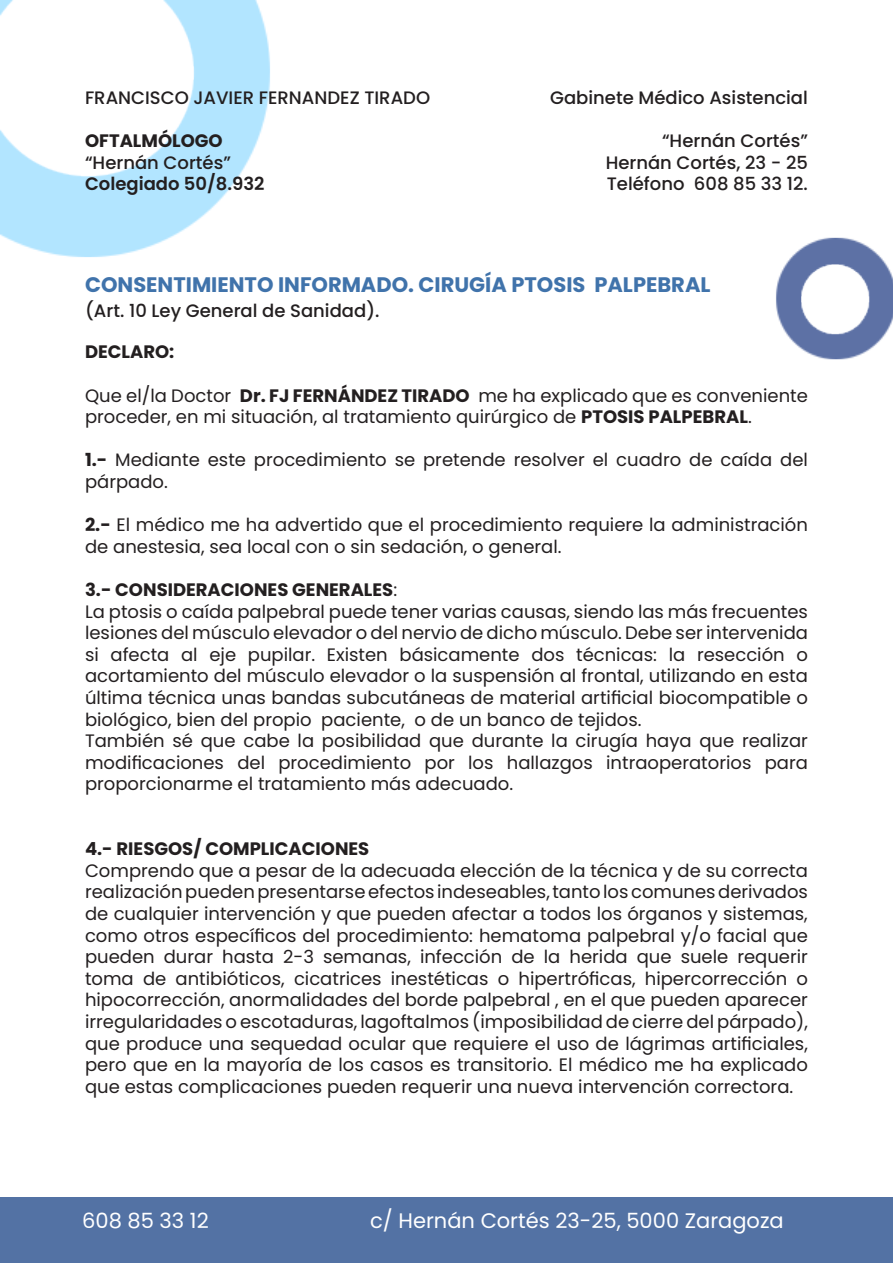
<style>
.page{position:relative;width:893px;height:1263px;background:#fff}
.page>*{position:absolute;margin:0;border:0;box-sizing:border-box;transform-origin:0 0}
.t1{font:700 21px "Poppins";color:#4073ab}
.t2{font:21px "Poppins";color:#fff}
.t3{font:18px/21.6px "Poppins";color:#231f20}
.t4{font:500 18px/21.6px "Poppins";color:#231f20}
.t5{font:700 18px "Poppins";color:#231f20}
.t6{font:600 18px "Poppins";color:#231f20}
.s1{font-weight:700}
.s2{font-weight:400}
</style>
<div class="page">
<img style="left:0;top:0;width:893px;height:360px">
<div style="left:0;top:1197px;width:893px;height:66px;background:#5372a4"></div>
<p class="t4" style="left:85px;top:87px;width:347px">FRANCISCO JAVIER FERNANDEZ TIRADO</p>
<p class="t4" style="left:85px;top:130px;width:147px"><span class="s1">OFTALMÓLOGO </span>“Hernán Cortés”</p>
<p class="t6" style="left:85px;top:174px;width:181px">Colegiado 50/8.932</p>
<p class="t4" style="left:550px;top:87px;width:259px">Gabinete Médico Asistencial</p>
<p class="t4" style="left:662px;top:130px;width:147px">“Hernán Cortés”</p>
<p class="t4" style="left:606px;top:152px;width:204px">Hernán Cortés, 23 - 25</p>
<p class="t4" style="left:607px;top:173px;width:203px">Teléfono 608 85 33 12.</p>
<p class="t1" style="left:85px;top:273px;width:627px">CONSENTIMIENTO INFORMADO. CIRUGÍA PTOSIS PALPEBRAL</p>
<p class="t4" style="left:85px;top:300px;width:296px">(Art. 10 Ley General de Sanidad).</p>
<p class="t5" style="left:85px;top:342px;width:91px">DECLARO:</p>
<p class="t3" style="left:85px;top:385px;width:724px">Que el/la Doctor <span class="s1">Dr. FJ FERNÁNDEZ TIRADO</span> me ha explicado que es conveniente proceder, en mi situación, al tratamiento quirúrgico de <span class="s1">PTOSIS PALPEBRAL</span>.</p>
<p class="t3" style="left:85px;top:449px;width:724px"><span class="s1">1.-</span> Mediante este procedimiento se pretende resolver el cuadro de caída del párpado.</p>
<p class="t3" style="left:85px;top:514px;width:724px"><span class="s1">2.-</span> El médico me ha advertido que el procedimiento requiere la administración de anestesia, sea local con o sin sedación, o general.</p>
<p class="t5" style="left:85px;top:579px;width:314px">3.- CONSIDERACIONES GENERALES<span class="s2">:</span></p>
<p class="t3" style="left:85px;top:601px;width:724px;text-align:justify">La ptosis o caída palpebral puede tener varias causas, siendo las más frecuentes lesiones del músculo elevador o del nervio de dicho músculo. Debe ser intervenida si afecta al eje pupilar. Existen básicamente dos técnicas: la resección o acortamiento del músculo elevador o la suspensión al frontal, utilizando en esta última técnica unas bandas subcutáneas de material artificial biocompatible o biológico, bien del propio paciente, o de un banco de tejidos.</p>
<p class="t3" style="left:85px;top:730px;width:724px;text-align:justify">También sé que cabe la posibilidad que durante la cirugía haya que realizar modificaciones del procedimiento por los hallazgos intraoperatorios para proporcionarme el tratamiento más adecuado.</p>
<p class="t5" style="left:85px;top:838px;width:286px">4.- RIESGOS/ COMPLICACIONES</p>
<p class="t3" style="left:85px;top:860px;width:724px;text-align:justify">Comprendo que a pesar de la adecuada elección de la técnica y de su correcta realización pueden presentarse efectos indeseables, tanto los comunes derivados de cualquier intervención y que pueden afectar a todos los órganos y sistemas, como otros específicos del procedimiento: hematoma palpebral y/o facial que pueden durar hasta 2-3 semanas, infección de la herida que suele requerir toma de antibióticos, cicatrices inestéticas o hipertróficas, hipercorrección o hipocorrección, anormalidades del borde palpebral , en el que pueden aparecer irregularidades o escotaduras, lagoftalmos (imposibilidad de cierre del párpado), que produce una sequedad ocular que requiere el uso de lágrimas artificiales, pero que en la mayoría de los casos es transitorio. El médico me ha explicado que estas complicaciones pueden requerir una nueva intervención correctora.</p>
<p class="t2" style="left:82px;top:1209px;width:128px">608 85 33 12</p>
<p class="t2" style="left:370px;top:1209px;width:415px">c/ Hernán Cortés 23-25, 5000 Zaragoza</p>
</div>
